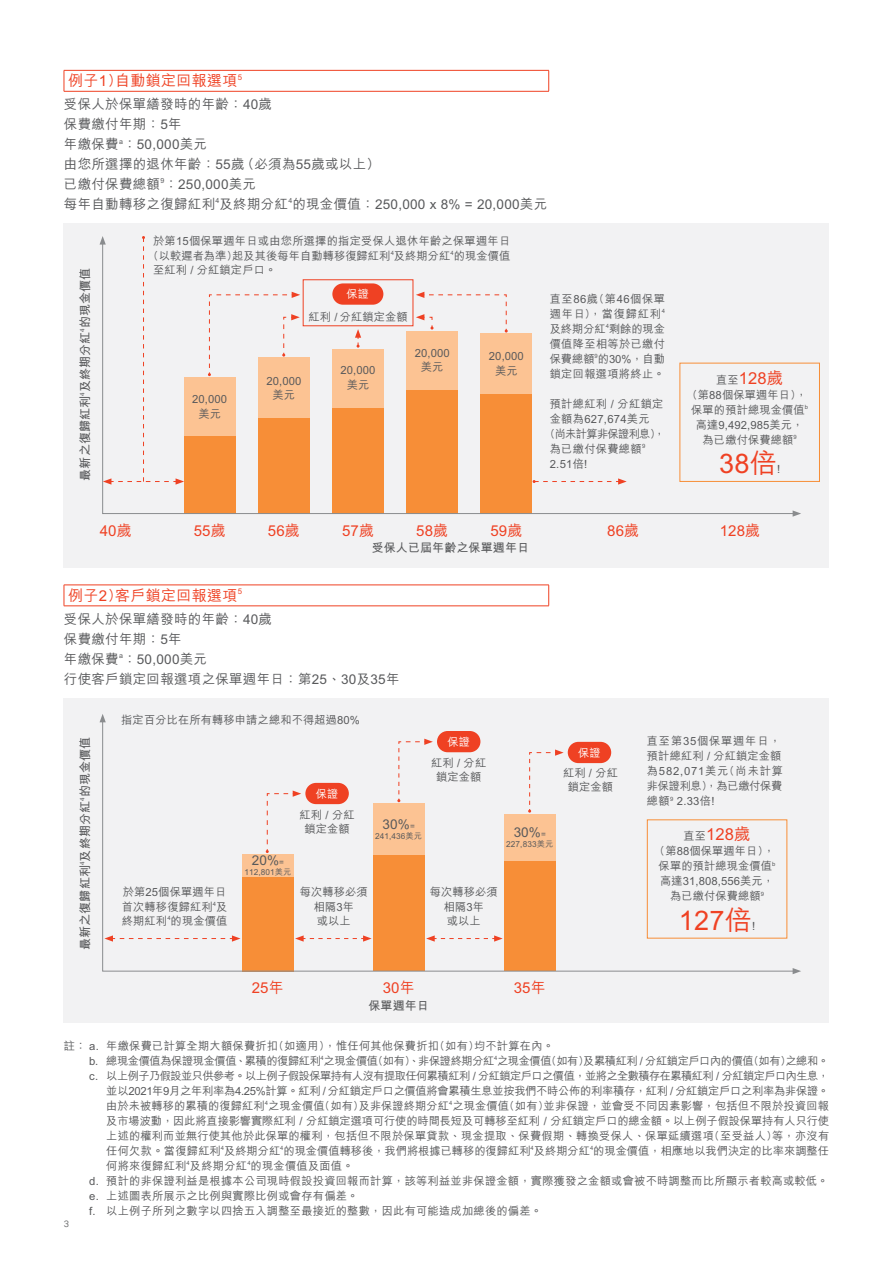
<style>
.page{position:relative;width:893px;height:1263px;background:#fff}
.page>*{position:absolute;margin:0;border:0;box-sizing:border-box;transform-origin:0 0}
.t1{font:500 27px "M Hei HK";letter-spacing:.01em;color:#ef4123}
.t2{font:500 16.5px "M Hei HK";letter-spacing:.01em;color:#ef4123}
.t3{font:500 15px "M Hei HK";letter-spacing:.01em;color:#ef4123}
.t4{font:500 13.5px/19.8px "M Hei HK";letter-spacing:.02em;color:#58595b}
.t5{font:700 12px "M Hei HK";letter-spacing:.01em;color:#58595b}
.t6{font:500 11.25px/15px "M Hei HK";letter-spacing:.01em;color:#58595b;text-align:center}
.t7{font:500 11.25px "M Hei HK";letter-spacing:-.04em;color:#58595b}
.t8{font:500 11.25px "M Hei HK";letter-spacing:-.025em;color:#58595b}
.t9{font:500 11.25px "M Hei HK";letter-spacing:-.05em;color:#58595b}
.t10{font:500 11.25px "M Hei HK";letter-spacing:-.01em;color:#58595b}
.t11{font:500 11.25px "M Hei HK";letter-spacing:.01em;color:#fff}
.t12{font:9px "Eina 04";color:#58595b}
.t13{font:500 8.25px "M Hei HK";letter-spacing:.01em;color:#58595b}
.s1{font-size:11.25px;color:#58595b}
.s2{font-size:8.25px}
</style>
<div class="page">
<div style="left:64px;top:223px;width:765px;height:344px;background:#f2f2f3"></div>
<div style="left:64px;top:699px;width:765px;height:324px;background:#f2f2f3"></div>
<hr style="left:64px;top:70px;width:485px;height:1px;background:#ef4123">
<svg style="left:64px;top:71px;width:1px;height:20px"></svg>
<svg style="left:548px;top:71px;width:1px;height:20px"></svg>
<hr style="left:64px;top:91px;width:485px;height:1px;background:#ef4123">
<hr style="left:64px;top:585px;width:485px;height:1px;background:#ef4123">
<svg style="left:64px;top:585px;width:1px;height:21px"></svg>
<svg style="left:548px;top:585px;width:1px;height:21px"></svg>
<hr style="left:64px;top:606px;width:485px;height:1px;background:#ef4123">
<svg style="left:102px;top:279px;width:694px;height:235px"></svg>
<svg style="left:793px;top:510px;width:8px;height:7px"></svg>
<svg style="left:100px;top:236px;width:84px;height:249px"></svg>
<svg style="left:533px;top:478px;width:94px;height:7px"></svg>
<svg style="left:355px;top:329px;width:6px;height:19px"></svg>
<svg style="left:102px;top:722px;width:691px;height:250px"></svg>
<svg style="left:100px;top:714px;width:6px;height:8px"></svg>
<svg style="left:793px;top:968px;width:8px;height:6px"></svg>
<svg style="left:104px;top:935px;width:136px;height:7px"></svg>
<svg style="left:295px;top:935px;width:77px;height:7px"></svg>
<svg style="left:426px;top:935px;width:77px;height:7px"></svg>
<div style="left:437px;top:731px;width:43px;height:21px;background:#ef4123;border-radius:11px"></div>
<svg style="left:397px;top:739px;width:36px;height:63px"></svg>
<svg style="left:528px;top:749px;width:36px;height:64px"></svg>
<div style="left:568px;top:742px;width:43px;height:21px;background:#ef4123;border-radius:11px"></div>
<svg style="left:266px;top:790px;width:35px;height:63px"></svg>
<div style="left:305px;top:783px;width:44px;height:21px;background:#ef4123;border-radius:11px"></div>
<svg style="left:416px;top:292px;width:92px;height:41px"></svg>
<svg style="left:208px;top:292px;width:92px;height:84px"></svg>
<div style="left:332px;top:283px;width:51px;height:22px;background:#ef4123;border-radius:11px"></div>
<div style="left:303px;top:279px;width:110px;height:47px;border:1px solid #ef4123"></div>
<h3 class="t3" style="left:68px;top:70px;width:175px">例子1）自動鎖定回報選項<sup>5</sup></h3>
<p class="t4" style="left:64px;top:93px;width:485px">受保人於保單繕發時的年齡：40歲<br>保費繳付年期：5年<br>年繳保費<sup>a</sup>：50,000美元<br>由您所選擇的退休年齡：55歲（必須為55歲或以上）<br>已繳付保費總額<sup>9</sup>：250,000美元<br>每年自動轉移之復歸紅利<sup>4</sup>及終期分紅<sup>4</sup>的現金價值：250,000 x 8% = 20,000美元</p>
<p class="t5" style="left:76px;top:481px;width:214px;rotate:-90deg">最新之復歸紅利<sup>4</sup>及終期分紅<sup>4</sup>的現金價值</p>
<p class="t6" style="left:153px;top:233px;width:359px;line-height:14.2px;text-align:justify">於第15個保單週年日或由您所選擇的指定受保人退休年齡之保單週年日（以較遲者為準）起及其後每年自動轉移復歸紅利<sup>4</sup>及終期分紅<sup>4</sup>的現金價值至紅利 / 分紅鎖定戶口。</p>
<p class="t11" style="left:347px;top:286px;width:24px">保證</p>
<p class="t6" style="left:192px;top:391px;width:36px">20,000</p>
<p class="t6" style="left:198px;top:405px;width:24px">美元</p>
<p class="t6" style="left:308px;top:308px;width:101px">紅利 / 分紅鎖定金額</p>
<p class="t6" style="left:341px;top:362px;width:36px">20,000</p>
<p class="t6" style="left:266px;top:372px;width:36px">20,000</p>
<p class="t6" style="left:347px;top:376px;width:24px">美元</p>
<p class="t6" style="left:273px;top:386px;width:24px">美元</p>
<p class="t6" style="left:415px;top:344px;width:36px;line-height:14.2px">20,000美元</p>
<p class="t6" style="left:489px;top:348px;width:36px;line-height:14.2px">20,000美元</p>
<p class="t6" style="left:550px;top:290px;width:117px;text-align:justify">直至86歲（第46個保單週年日），當復歸紅利<sup>4</sup>及終期分紅<sup>4</sup>剩餘的現金價值降至相等於已繳付保費總額<sup>9</sup>的30%，自動鎖定回報選項將終止。</p>
<p class="t6" style="left:550px;top:395px;width:117px;text-align:left">預計總紅利 / 分紅鎖定金額為627,674美元<br>（尚未計算非保證利息），為已繳付保費總額<sup>9<br></sup>2.51倍!</p>
<h2 class="t2" style="left:716px;top:365px;width:69px"><span class="s1">直至</span>128歲</h2>
<p class="t6" style="left:691px;top:386px;width:118px">（第88個保單週年日），保單的預計總現金價值<sup>b</sup>高達9,492,985美元，為已繳付保費總額<sup>9</sup></p>
<h1 class="t1" style="left:719px;top:443px;width:59px">38倍</h1>
<p class="t6" style="left:777px;top:460px;width:5px">!</p>
<h3 class="t3" style="left:100px;top:519px;width:33px">40歲</h3>
<h3 class="t3" style="left:194px;top:519px;width:33px">55歲</h3>
<h3 class="t3" style="left:268px;top:519px;width:33px">56歲</h3>
<h3 class="t3" style="left:342px;top:519px;width:33px">57歲</h3>
<h3 class="t3" style="left:416px;top:519px;width:33px">58歲</h3>
<h3 class="t3" style="left:490px;top:519px;width:33px">59歲</h3>
<h3 class="t3" style="left:607px;top:519px;width:33px">86歲</h3>
<h3 class="t3" style="left:720px;top:519px;width:42px">128歲</h3>
<p class="t5" style="left:372px;top:539px;width:159px">受保人已屆年齡之保單週年日</p>
<h3 class="t3" style="left:68px;top:584px;width:175px">例子2）客戶鎖定回報選項<sup>5</sup></h3>
<p class="t4" style="left:64px;top:608px;width:337px">受保人於保單繕發時的年齡：40歲<br>保費繳付年期：5年<br>年繳保費<sup>a</sup>：50,000美元<br>行使客戶鎖定回報選項之保單週年日：第25、30及35年</p>
<p class="t5" style="left:76px;top:950px;width:214px;rotate:-90deg">最新之復歸紅利<sup>4</sup>及終期分紅<sup>4</sup>的現金價值</p>
<p class="t6" style="left:121px;top:711px;width:240px">指定百分比在所有轉移申請之總和不得超過80%</p>
<p class="t11" style="left:316px;top:785px;width:24px">保證</p>
<p class="t4" style="left:252px;top:849px;width:34px">20%<span class="s2">=</span></p>
<p class="t13" style="left:244px;top:866px;width:48px">112,801美元</p>
<p class="t6" style="left:300px;top:806px;width:57px;line-height:14.2px">紅利 / 分紅鎖定金額</p>
<p class="t11" style="left:447px;top:733px;width:24px">保證</p>
<p class="t6" style="left:431px;top:754px;width:57px;line-height:14.2px">紅利 / 分紅鎖定金額</p>
<p class="t4" style="left:383px;top:813px;width:34px">30%<span class="s2">=</span></p>
<p class="t13" style="left:375px;top:830px;width:48px">241,436美元</p>
<p class="t6" style="left:122px;top:884px;width:107px;line-height:14.2px;text-align:justify">於第25個保單週年日首次轉移復歸紅利<sup>4</sup>及終期紅利<sup>4</sup>的現金價值</p>
<p class="t6" style="left:300px;top:884px;width:70px;line-height:14.2px">每次轉移必須相隔3年<br>或以上</p>
<p class="t6" style="left:430px;top:884px;width:70px;line-height:14.2px">每次轉移必須相隔3年<br>或以上</p>
<p class="t4" style="left:514px;top:821px;width:34px">30%<span class="s2">=</span></p>
<p class="t13" style="left:506px;top:838px;width:48px">227,833美元</p>
<p class="t11" style="left:578px;top:744px;width:24px">保證</p>
<p class="t6" style="left:563px;top:764px;width:57px;line-height:14.2px">紅利 / 分紅鎖定金額</p>
<h3 class="t3" style="left:252px;top:977px;width:33px">25年</h3>
<h3 class="t3" style="left:383px;top:977px;width:33px">30年</h3>
<h3 class="t3" style="left:514px;top:977px;width:33px">35年</h3>
<p class="t5" style="left:368px;top:997px;width:62px">保單週年日</p>
<p class="t6" style="left:647px;top:733px;width:138px;text-align:left">直至第35個保單週年日，預計總紅利 / 分紅鎖定金額為582,071美元（尚未計算非保證利息），為已繳付保費總額<sup>9</sup> 2.33倍!</p>
<h2 class="t2" style="left:683px;top:822px;width:69px"><span class="s1">直至</span>128歲</h2>
<p class="t6" style="left:659px;top:843px;width:118px">（第88個保單週年日），保單的預計總現金價值<sup>b</sup>高達31,808,556美元，為已繳付保費總額<sup>9</sup></p>
<h1 class="t1" style="left:679px;top:900px;width:74px">127倍</h1>
<p class="t6" style="left:752px;top:917px;width:5px">!</p>
<p class="t6" style="left:64px;top:1037px;width:492px">註： a. 年繳保費已計算全期大額保費折扣（如適用），惟任何其他保費折扣（如有）均不計算在內。</p>
<p class="t7" style="left:89px;top:1052px;width:741px">b. 總現金價值為保證現金價值、累積的復歸紅利<sup>4</sup>之現金價值（如有）、非保證終期分紅<sup>4</sup>之現金價值（如有）及累積紅利 / 分紅鎖定戶口內的價值（如有）之總和。</p>
<p class="t9" style="left:89px;top:1067px;width:741px">c. 以上例子乃假設並只供參考。以上例子假設保單持有人沒有提取任何累積紅利 / 分紅鎖定戶口之價值，並將之全數積存在累積紅利 / 分紅鎖定戶口內生息，</p>
<p class="t8" style="left:106px;top:1082px;width:724px">並以2021年9月之年利率為4.25%計算。紅利 / 分紅鎖定戶口之價值將會累積生息並按我們不時公佈的利率積存，紅利 / 分紅鎖定戶口之利率為非保證。</p>
<p class="t6" style="left:106px;top:1097px;width:724px">由於未被轉移的累積的復歸紅利<sup>4</sup>之現金價值（如有）及非保證終期分紅<sup>4</sup>之現金價值（如有）並非保證，並會受不同因素影響，包括但不限於投資回報</p>
<p class="t10" style="left:106px;top:1112px;width:724px">及市場波動，因此將直接影響實際紅利 / 分紅鎖定選項可行使的時間長短及可轉移至紅利 / 分紅鎖定戶口的總金額。以上例子假設保單持有人只行使</p>
<p class="t6" style="left:106px;top:1127px;width:724px">上述的權利而並無行使其他於此保單的權利，包括但不限於保單貸款、現金提取、保費假期、轉換受保人、保單延續選項（至受益人）等，亦沒有</p>
<p class="t6" style="left:106px;top:1142px;width:724px">任何欠款。當復歸紅利<sup>4</sup>及終期分紅<sup>4</sup>的現金價值轉移後，我們將根據已轉移的復歸紅利<sup>4</sup>及終期分紅<sup>4</sup>的現金價值，相應地以我們決定的比率來調整任</p>
<p class="t6" style="left:106px;top:1157px;width:249px">何將來復歸紅利<sup>4</sup>及終期分紅<sup>4</sup>的現金價值及面值。</p>
<p class="t6" style="left:89px;top:1172px;width:741px">d. 預計的非保證利益是根據本公司現時假設投資回報而計算，該等利益並非保證金額，實際獲發之金額或會被不時調整而比所顯示者較高或較低。</p>
<p class="t6" style="left:89px;top:1187px;width:271px">e. 上述圖表所展示之比例與實際比例或會存有偏差。</p>
<p class="t6" style="left:89px;top:1202px;width:454px">f. 以上例子所列之數字以四捨五入調整至最接近的整數，因此有可能造成加總後的偏差。</p>
<p class="t12" style="left:64px;top:1217px;width:7px">3</p>
</div>
